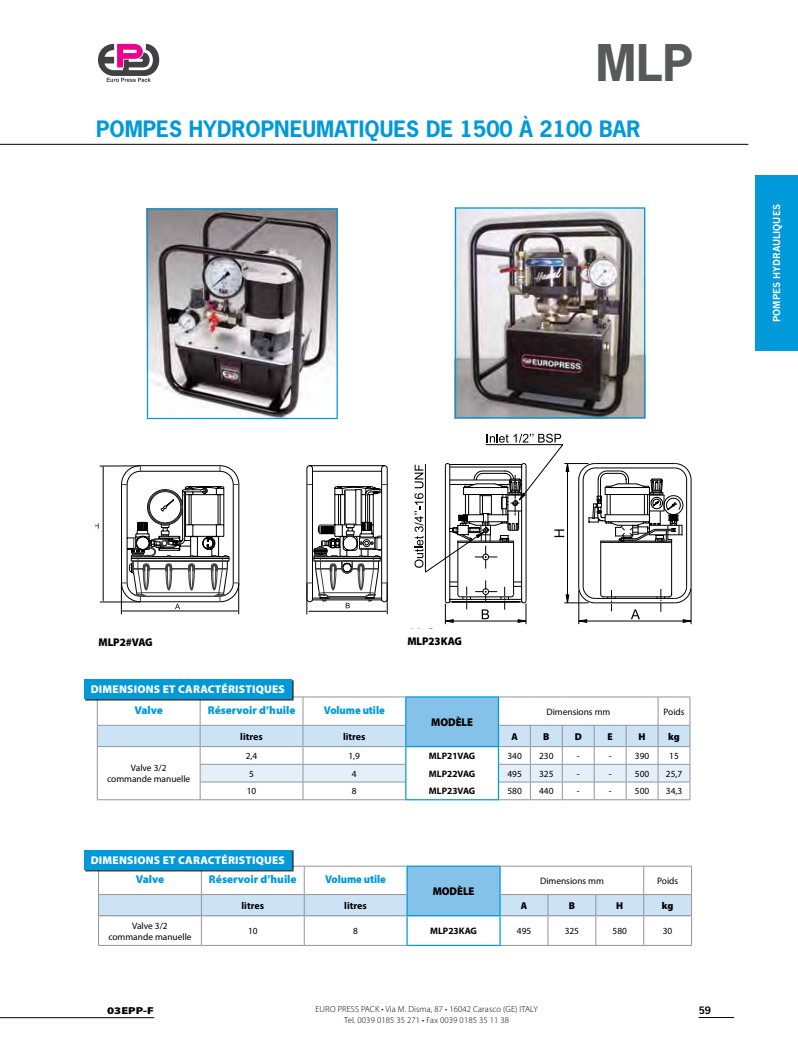
<style>
.page{position:relative;width:798px;height:1053px;background:#fff}
.page>*{position:absolute;margin:0;border:0;box-sizing:border-box;transform-origin:0 0}
.t1{font:700 47.5px "News Gothic Std";color:#58595b}
.t2{font:700 21.25px "News Gothic Std";color:#0099da}
.t3{font:900 11.25px "Myriad Pro";letter-spacing:.02em;color:#fff}
.t4{font:900 11.25px "Myriad Pro";color:#0099da}
.t5{font:900 11.25px "Myriad Pro";letter-spacing:-.005em;color:#000;scale:.95 1}
.t6{font:900 11.25px "Myriad Pro";color:#0099da;scale:.94 1}
.t7{font:900 10.12px "Myriad Pro";color:#000;scale:1.22 1}
.t8{font:700 10px "Myriad Pro";color:#000}
.t9{font:900 10px "Myriad Pro";color:#000}
.t10{font:900 10px "Myriad Pro";color:#000;scale:.95 1}
.t11{font:700 10px "News Gothic";color:#000}
.t12{font:9.38px/11.2px "Myriad Pro";color:#000;text-align:center}
.t13{font:700 9.38px "Myriad Pro";color:#000}
.t14{font:700 9.38px "News Gothic";color:#fff}
.t15{font:300 8.75px/10.5px "Myriad Pro";letter-spacing:.01em;color:#000;text-align:center}
</style>
<div class="page">
<hr style="left:698px;top:1017px;width:35px;height:1px;background:#000">
<hr style="left:0;top:1017px;width:154px;height:1px;background:#000">
<div style="left:755px;top:175px;width:42px;height:176px;background:#0099da"></div>
<svg style="left:98px;top:43px;width:62px;height:39px"></svg>
<hr style="left:0;top:144px;width:748px;height:1px;background:#000">
<hr style="left:123px;top:610px;width:114px;height:1px;background:#000">
<hr style="left:238px;top:583px;width:1px;height:31px;background:#000">
<hr style="left:121px;top:583px;width:1px;height:31px;background:#000">
<hr style="left:103px;top:467px;width:1px;height:133px;background:#000">
<hr style="left:100px;top:465px;width:40px;height:1px;background:#000">
<hr style="left:100px;top:601px;width:40px;height:1px;background:#000">
<hr style="left:309px;top:611px;width:76px;height:1px;background:#000">
<hr style="left:387px;top:583px;width:1px;height:31px;background:#000">
<hr style="left:306px;top:583px;width:1px;height:31px;background:#000">
<svg style="left:175px;top:603px;width:5px;height:6px"></svg>
<svg style="left:95px;top:523px;width:3px;height:5px"></svg>
<svg style="left:345px;top:602px;width:4px;height:6px"></svg>
<svg style="left:121px;top:465px;width:266px;height:137px"></svg>
<svg style="left:414px;top:433px;width:277px;height:191px"></svg>
<hr style="left:97px;top:799px;width:103px;height:1px;background:#939598">
<hr style="left:200px;top:799px;width:103px;height:1px;background:#939598">
<hr style="left:303px;top:799px;width:102px;height:1px;background:#939598">
<hr style="left:499px;top:799px;width:31px;height:1px;background:#939598">
<hr style="left:530px;top:799px;width:32px;height:1px;background:#939598">
<hr style="left:562px;top:799px;width:32px;height:1px;background:#939598">
<hr style="left:594px;top:799px;width:32px;height:1px;background:#939598">
<hr style="left:626px;top:799px;width:31px;height:1px;background:#939598">
<hr style="left:657px;top:799px;width:33px;height:1px;background:#939598">
<hr style="left:405px;top:799px;width:94px;height:1px;background:#0099da">
<svg style="left:97px;top:696px;width:593px;height:103px"></svg>
<div style="left:85px;top:679px;width:209px;height:21px;background:#000;opacity:.75"></div>
<div style="left:84px;top:679px;width:207px;height:20px;background:#0099da"></div>
<div style="left:84px;top:849px;width:207px;height:20px;background:#0099da"></div>
<hr style="left:304px;top:945px;width:102px;height:1px;background:#939598">
<hr style="left:500px;top:945px;width:47px;height:1px;background:#939598">
<hr style="left:547px;top:945px;width:48px;height:1px;background:#939598">
<hr style="left:595px;top:945px;width:48px;height:1px;background:#939598">
<hr style="left:643px;top:945px;width:48px;height:1px;background:#939598">
<svg style="left:98px;top:857px;width:594px;height:88px"></svg>
<hr style="left:406px;top:944px;width:94px;height:1px;background:#0099da">
<hr style="left:98px;top:945px;width:103px;height:1px;background:#939598">
<hr style="left:201px;top:945px;width:103px;height:1px;background:#939598">
<hr style="left:406px;top:915px;width:94px;height:1px;background:#0099da">
<img style="left:149px;top:210px;width:186px;height:207px">
<div style="left:147px;top:208px;width:190px;height:211px;border:1px solid #0099da"></div>
<img style="left:456px;top:209px;width:187px;height:207px">
<div style="left:454px;top:207px;width:191px;height:211px;border:1px solid #0099da"></div>
<p class="t1" style="left:595px;top:32px;width:33px">MLP</p>
<p class="t2" style="left:96px;top:115px;width:545px">POMPES HYDROPNEUMATIQUES DE 1500 À 2100 BAR</p>
<p class="t14" style="left:770px;top:322px;width:119px;rotate:-90deg">POMPES HYDRAULIQUES</p>
<p class="t5" style="left:98px;top:634px;width:59px">MLP2#VAG</p>
<p class="t5" style="left:407px;top:633px;width:59px">MLP23KAG</p>
<p class="t3" style="left:91px;top:682px;width:196px">DIMENSIONS ET CARACTÉRISTIQUES</p>
<p class="t4" style="left:134px;top:702px;width:30px">VALVE</p>
<p class="t4" style="left:208px;top:702px;width:89px">RÉSERVOIR D’HUILE</p>
<p class="t6" style="left:323px;top:702px;width:66px">VOLUME UTILE</p>
<p class="t5" style="left:431px;top:714px;width:9px">MODÈL</p>
<p class="t5" style="left:467px;top:714px;width:8px">E</p>
<p class="t12" style="left:546px;top:705px;width:65px">Dimensions mm</p>
<p class="t12" style="left:663px;top:705px;width:23px">Poids</p>
<p class="t12" style="left:107px;top:762px;width:85px">Valve 3/2<br>commande manuelle</p>
<p class="t8" style="left:240px;top:729px;width:24px">litres</p>
<p class="t8" style="left:343px;top:729px;width:24px">litres</p>
<p class="t10" style="left:511px;top:729px;width:8px">A</p>
<p class="t9" style="left:543px;top:729px;width:7px">B</p>
<p class="t9" style="left:574px;top:729px;width:8px">D</p>
<p class="t10" style="left:607px;top:729px;width:7px">E</p>
<p class="t9" style="left:638px;top:729px;width:7px">H</p>
<p class="t9" style="left:668px;top:729px;width:13px">KG</p>
<p class="t12" style="left:246px;top:750px;width:13px">2,4</p>
<p class="t12" style="left:348px;top:750px;width:13px">1,9</p>
<p class="t13" style="left:429px;top:750px;width:48px">MLP21VAG</p>
<p class="t12" style="left:507px;top:750px;width:16px">340</p>
<p class="t12" style="left:539px;top:750px;width:16px">230</p>
<p class="t12" style="left:576px;top:750px;width:4px">-</p>
<p class="t12" style="left:608px;top:750px;width:4px">-</p>
<p class="t12" style="left:634px;top:750px;width:16px">390</p>
<p class="t12" style="left:669px;top:750px;width:11px">15</p>
<p class="t12" style="left:249px;top:767px;width:6px">5</p>
<p class="t12" style="left:352px;top:767px;width:6px">4</p>
<p class="t13" style="left:429px;top:767px;width:48px">MLP22VAG</p>
<p class="t12" style="left:507px;top:767px;width:16px">495</p>
<p class="t12" style="left:539px;top:767px;width:16px">325</p>
<p class="t12" style="left:634px;top:767px;width:16px">500</p>
<p class="t12" style="left:665px;top:767px;width:18px">25,7</p>
<p class="t12" style="left:247px;top:785px;width:11px">10</p>
<p class="t12" style="left:352px;top:785px;width:6px">8</p>
<p class="t13" style="left:429px;top:784px;width:48px">MLP23VAG</p>
<p class="t12" style="left:507px;top:785px;width:16px">580</p>
<p class="t12" style="left:539px;top:785px;width:16px">440</p>
<p class="t12" style="left:576px;top:785px;width:4px">-</p>
<p class="t12" style="left:608px;top:785px;width:4px">-</p>
<p class="t12" style="left:634px;top:785px;width:16px">500</p>
<p class="t12" style="left:665px;top:785px;width:18px">34,3</p>
<p class="t3" style="left:91px;top:852px;width:196px">DIMENSIONS ET CARACTÉRISTIQUES</p>
<p class="t4" style="left:136px;top:871px;width:30px">VALVE</p>
<p class="t4" style="left:209px;top:871px;width:89px">RÉSERVOIR D’HUILE</p>
<p class="t6" style="left:325px;top:871px;width:66px">VOLUME UTILE</p>
<p class="t5" style="left:432px;top:883px;width:9px">MODÈL</p>
<p class="t5" style="left:468px;top:883px;width:8px">E</p>
<p class="t12" style="left:540px;top:874px;width:65px">Dimensions mm</p>
<p class="t12" style="left:656px;top:874px;width:23px">Poids</p>
<p class="t8" style="left:241px;top:899px;width:24px">litres</p>
<p class="t8" style="left:344px;top:899px;width:24px">litres</p>
<p class="t10" style="left:520px;top:898px;width:8px">A</p>
<p class="t9" style="left:568px;top:898px;width:7px">B</p>
<p class="t9" style="left:616px;top:898px;width:7px">H</p>
<p class="t9" style="left:661px;top:898px;width:13px">KG</p>
<p class="t12" style="left:108px;top:919px;width:85px">Valve 3/2<br>commande manuelle</p>
<p class="t12" style="left:248px;top:925px;width:11px">10</p>
<p class="t12" style="left:353px;top:925px;width:6px">8</p>
<p class="t13" style="left:430px;top:924px;width:48px">MLP23KAG</p>
<p class="t12" style="left:516px;top:925px;width:16px">495</p>
<p class="t12" style="left:564px;top:925px;width:16px">325</p>
<p class="t12" style="left:612px;top:925px;width:16px">580</p>
<p class="t12" style="left:662px;top:925px;width:11px">30</p>
<p class="t7" style="left:107px;top:1003px;width:40px">03EPP-F</p>
<p class="t15" style="left:315px;top:1004px;width:224px">EURO PRESS PACK • Via M. Disma, 87 • 16042 Carasco (GE) ITALY<br>Tel. 0039 0185 35 271 • Fax 0039 0185 35 11 38</p>
<p class="t11" style="left:698px;top:1003px;width:14px">59</p>
</div>
